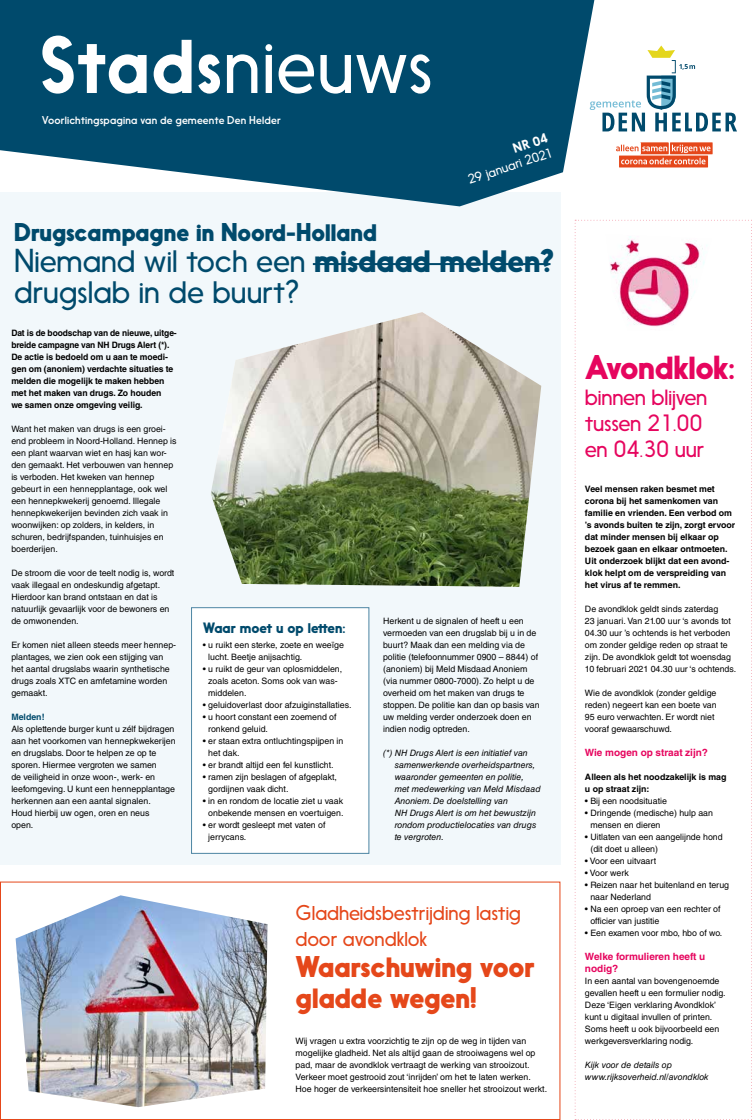
<style>
.page{position:relative;width:752px;height:1120px;background:#fff}
.page>*{position:absolute;margin:0;border:0;box-sizing:border-box;transform-origin:0 0}
.t1{font:300 76px "Nanami Pro";letter-spacing:.015em;color:#fff;scale:.96 1}
.t2{font:700 32px "Nanami Pro";letter-spacing:-.015em;color:#e6055e}
.t3{font:300 31px/31px "Nanami Pro";color:#004a6c}
.t4{font:900 28px/31px "Nanami Pro";letter-spacing:-.005em;color:#e5471a}
.t5{font:900 24px "Nanami Pro";letter-spacing:-.005em;color:#004a6c}
.t6{font:300 22px/26px "Nanami Pro";letter-spacing:-.015em;color:#e6055e}
.t7{font:300 20px/26px "Nanami Pro";color:#e5471a}
.t8{font:700 14px "Nanami Pro";letter-spacing:-.005em;color:#004a6c}
.t9{font:300 12.6px "Nanami Pro";color:#fff}
.t10{font:500 12.6px "Nanami Pro";color:#fff}
.t11{font:10.6px "Nanami Pro";letter-spacing:.015em;color:#fff}
.t12{font:700 10px/12px "Helvetica LT Std";color:#e6055e}
.t13{font:8.8px/12px "Helvetica LT Std";color:#000}
.t14{font:700 8.8px/12px "Helvetica LT Std";letter-spacing:-.005em;color:#000}
.t15{font:italic 8.8px/12px "Helvetica LT Std";color:#000}
.t16{font:700 8.8px/12px "Helvetica LT Std";letter-spacing:-.005em;color:#000;scale:.96 1}
.t17{font:700 8.8px "Helvetica LT Std";color:#004a6c}
.s1{font-weight:500}
.s2{font-weight:700}
</style>
<div class="page">
<div style="left:0;top:192px;width:560px;height:672px;background:#f2f8fb"></div>
<svg style="left:594px;top:46px;width:142px;height:85px"></svg>
<svg style="left:669px;top:142px;width:43px;height:12px"></svg>
<svg style="left:618px;top:156px;width:89px;height:11px"></svg>
<svg style="left:616px;top:142px;width:94px;height:22px"></svg>
<img style="left:211px;top:312px;width:330px;height:275px">
<svg style="left:0;top:0;width:594px;height:206px;fill:#004a6c"></svg>
<img style="left:16px;top:895px;width:251px;height:212px">
<svg style="left:574px;top:220px;width:178px;height:900px"></svg>
<img style="left:605px;top:234px;width:106px;height:97px">
<div style="left:191px;top:607px;width:178px;height:247px;background:#fff;border:1px solid #4d85a3"></div>
<hr style="left:313px;top:263px;width:237px;height:2px;background:#004a6c">
<div style="left:0;top:881px;width:560px;height:239px;border:1px solid #e5471a"></div>
<h1 class="t1" style="left:38px;top:22px;width:412px"><span class="s1">Stads</span>nieuws</h1>
<p class="t11" style="left:42px;top:114px;width:240px">Voorlichtingspagina van de gemeente Den Helder</p>
<h3 class="t10" style="left:511px;top:141px;width:37px;rotate:-18deg">NR 04</h3>
<h3 class="t9" style="left:465px;top:173px;width:90px;rotate:-18deg">29 januari 2021</h3>
<h3 class="t5" style="left:14px;top:216px;width:364px">Drugscampagne in Noord-Holland</h3>
<h3 class="t3" style="left:14px;top:245px;width:541px">Niemand wil toch een <span class="s2">misdaad melden? </span>drugslab in de buurt?</h3>
<p class="t16" style="left:11px;top:327px;width:174px">Dat is de boodschap van de nieuwe, uitge&shy;breide campagne van NH Drugs Alert (*).<br>De actie is bedoeld om u aan te moedi&shy;gen om (anoniem) verdachte situaties te melden die mogelijk te maken hebben met het maken van drugs. Zo houden<br>we samen onze omgeving veilig.</p>
<p class="t13" style="left:11px;top:423px;width:167px">Want het maken van drugs is een groei&shy;end probleem in Noord-Holland. Hennep is een plant waarvan wiet en hasj kan wor&shy;den gemaakt. Het verbouwen van hennep is verboden. Het kweken van hennep gebeurt in een hennepplantage, ook wel een hennepkwekerij genoemd. Illegale hennepkwekerijen bevinden zich vaak in woonwijken: op zolders, in kelders, in schuren, bedrijfspanden, tuinhuisjes en boerderijen.</p>
<p class="t13" style="left:11px;top:567px;width:164px">De stroom die voor de teelt nodig is, wordt vaak illegaal en ondeskundig afgetapt.<br>Hierdoor kan brand ontstaan en dat is natuurlijk gevaarlijk voor de bewoners en de omwonenden.</p>
<p class="t13" style="left:11px;top:639px;width:166px">Er komen niet alleen steeds meer hennep&shy;plantages, we zien ook een stijging van het aantal drugslabs waarin synthetische drugs zoals XTC en amfetamine worden gemaakt.</p>
<p class="t17" style="left:11px;top:712px;width:35px">Melden!</p>
<p class="t13" style="left:11px;top:723px;width:166px">Als oplettende burger kunt u zélf bijdragen aan het voorkomen van hennepkwekerijen en drugslabs. Door te helpen ze op te sporen. Hiermee vergroten we samen<br>de veiligheid in onze woon-, werk- en leefomgeving. U kunt een hennepplantage herkennen aan een aantal signalen.<br>Houd hierbij uw ogen, oren en neus<br>open.</p>
<h3 class="t8" style="left:203px;top:619px;width:144px">Waar moet u op letten:</h3>
<p class="t13" style="left:208px;top:639px;width:137px;text-indent:-5px">• u ruikt een sterke, zoete en weeïge lucht. Beetje anijsachtig.</p>
<p class="t13" style="left:208px;top:663px;width:135px;text-indent:-5px">• u ruikt de geur van oplosmiddelen, zoals aceton. Soms ook van was&shy;middelen.</p>
<p class="t13" style="left:203px;top:699px;width:150px">• geluidoverlast door afzuiginstallaties.</p>
<p class="t13" style="left:208px;top:711px;width:130px;text-indent:-5px">• u hoort constant een zoemend of ronkend geluid.</p>
<p class="t13" style="left:208px;top:735px;width:137px;text-indent:-5px">• er staan extra ontluchtingspijpen in het dak.</p>
<p class="t13" style="left:203px;top:759px;width:132px">• er brandt altijd een fel kunstlicht.</p>
<p class="t13" style="left:208px;top:771px;width:130px;text-indent:-5px">• ramen zijn beslagen of afgeplakt, gordijnen vaak dicht.</p>
<p class="t13" style="left:203px;top:795px;width:142px;text-align:right">• in en rondom de locatie ziet u vaak onbekende mensen en voertuigen.</p>
<p class="t13" style="left:208px;top:819px;width:119px;text-indent:-5px">• er wordt gesleept met vaten of jerrycans.</p>
<p class="t13" style="left:383px;top:615px;width:158px">Herkent u de signalen of heeft u een vermoeden van een drugslab bij u in de buurt? Maak dan een melding via de politie (telefoonnummer 0900 – 8844) of (anoniem) bij Meld Misdaad Anoniem (via nummer 0800-7000). Zo helpt u de overheid om het maken van drugs te stoppen. De politie kan dan op basis van uw melding verder onderzoek doen en indien nodig optreden.</p>
<p class="t15" style="left:394px;top:747px;width:147px;text-indent:-12px">(*) NH Drugs Alert is een initiatief van samenwerkende overheidspartners, waaronder gemeenten en politie, met medewerking van Meld Misdaad<br>Anoniem. De doelstelling van<br>NH Drugs Alert is om het bewustzijn rondom productielocaties van drugs te vergroten.</p>
<h3 class="t7" style="left:295px;top:900px;width:227px">Gladheidsbestrijding lastig door avondklok</h3>
<h3 class="t4" style="left:295px;top:951px;width:240px">Waarschuwing voor gladde wegen!</h3>
<p class="t13" style="left:295px;top:1035px;width:253px">Wij vragen u extra voorzichtig te zijn op de weg in tijden van mogelijke gladheid. Net als altijd gaan de strooiwagens wel op pad, maar de avondklok vertraagt de werking van strooizout.<br>Verkeer moet gestrooid zout ‘inrijden’ om het te laten werken.<br>Hoe hoger de verkeersintensiteit hoe sneller het strooizout werkt.</p>
<h2 class="t2" style="left:584px;top:347px;width:151px">Avondklok:</h2>
<h3 class="t6" style="left:584px;top:384px;width:124px">binnen blijven tussen 21.00 en 04.30 uur</h3>
<p class="t14" style="left:584px;top:483px;width:152px">Veel mensen raken besmet met corona bij het samenkomen van familie en vrienden. Een verbod om ’s avonds buiten te zijn, zorgt ervoor dat minder mensen bij elkaar op bezoek gaan en elkaar ontmoeten.<br>Uit onderzoek blijkt dat een avond&shy;klok helpt om de verspreiding van het virus af te remmen.</p>
<p class="t13" style="left:584px;top:603px;width:153px">De avondklok geldt sinds zaterdag<br>23 januari. Van 21.00 uur ‘s avonds tot 04.30 uur ’s ochtends is het verboden om zonder geldige reden op straat te zijn. De avondklok geldt tot woensdag 10 februari 2021 04.30 uur ‘s ochtends.</p>
<p class="t13" style="left:584px;top:687px;width:133px">Wie de avondklok (zonder geldige reden) negeert kan een boete van<br>95 euro verwachten. Er wordt niet vooraf gewaarschuwd.</p>
<p class="t12" style="left:584px;top:746px;width:124px">Wie mogen op straat zijn?</p>
<p class="t14" style="left:584px;top:771px;width:143px">Alleen als het noodzakelijk is mag u op straat zijn:</p>
<p class="t13" style="left:584px;top:795px;width:83px">• Bij een noodsituatie</p>
<p class="t13" style="left:590px;top:807px;width:124px;text-indent:-5px">• Dringende (medische) hulp aan mensen en dieren</p>
<p class="t13" style="left:590px;top:831px;width:134px;text-indent:-5px">• Uitlaten van een aangelijnde hond (dit doet u alleen)</p>
<p class="t13" style="left:584px;top:855px;width:73px">• Voor een uitvaart</p>
<p class="t13" style="left:584px;top:867px;width:45px">• Voor werk</p>
<p class="t13" style="left:590px;top:879px;width:140px;text-indent:-5px">• Reizen naar het buitenland en terug naar Nederland</p>
<p class="t13" style="left:590px;top:903px;width:132px;text-indent:-5px">• Na een oproep van een rechter of officier van justitie</p>
<p class="t13" style="left:584px;top:927px;width:139px">• Een examen voor mbo, hbo of wo.</p>
<p class="t12" style="left:584px;top:950px;width:122px">Welke formulieren heeft u nodig?</p>
<p class="t13" style="left:584px;top:975px;width:142px">In een aantal van bovengenoemde gevallen heeft u een formulier nodig.<br>Deze ‘Eigen verklaring Avondklok’ kunt u digitaal invullen of printen.<br>Soms heeft u ook bijvoorbeeld een werkgeversverklaring nodig.</p>
<p class="t15" style="left:584px;top:1059px;width:125px">Kijk voor de details op www.rijksoverheid.nl/avondklok</p>
</div>
